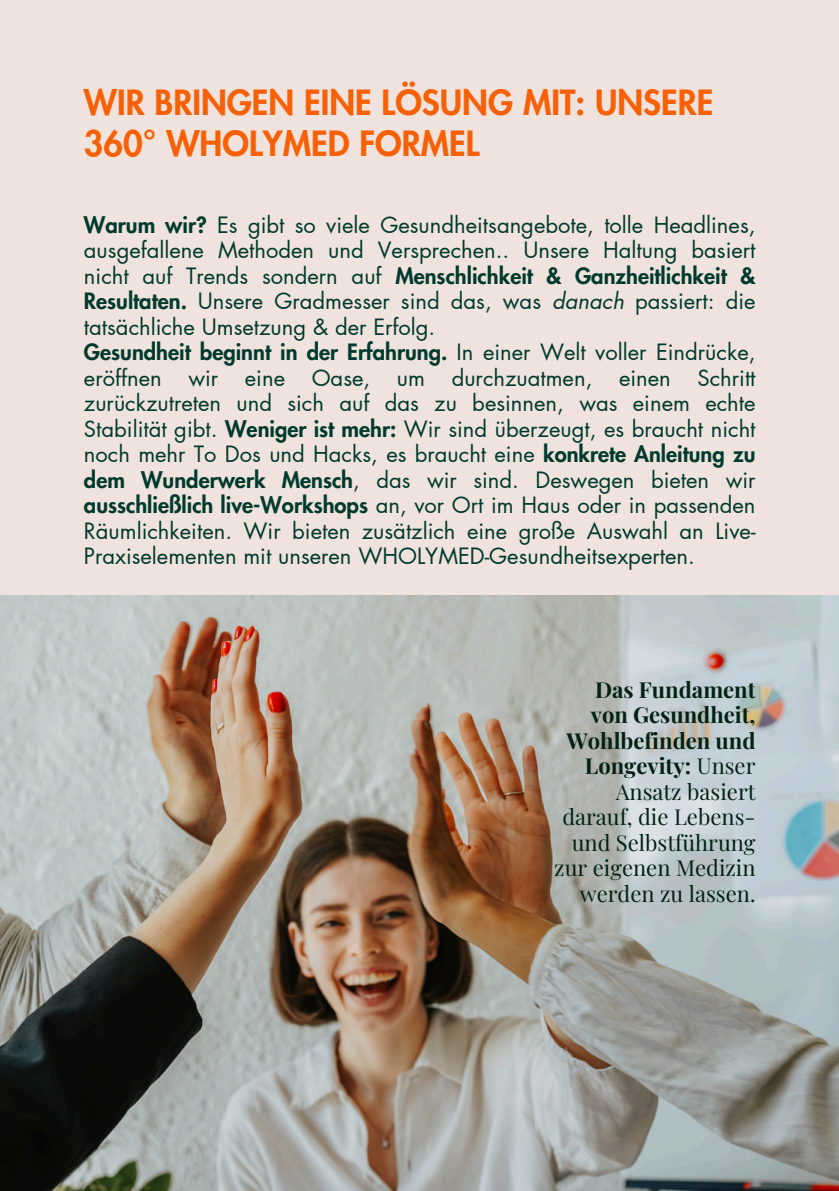
<style>
.page{position:relative;width:839px;height:1191px;background:#fff}
.page>*{position:absolute;margin:0;border:0;box-sizing:border-box;transform-origin:0 0}
.t1{font:800 34px/40.4px "Futura LT Pro";color:#f66007}
.t2{font:22px/25.6px "Futura LT Pro";color:#003a2e;text-align:justify}
.t3{font:22px/25.6px "Playfair Display";color:#022213;text-align:right}
.s1{font-weight:800}
.s2{font-style:italic}
.s3{font-weight:700}
</style>
<div class="page">
<div style="left:0;top:0;width:838px;height:1191px;background:#f0e3dd"></div>
<img style="left:0;top:595px;width:838px;height:596px">
<p class="t1" style="left:84px;top:84px;width:631px">WIR BRINGEN EINE LÖSUNG MIT: UNSERE<br>360° WHOLYMED FORMEL</p>
<h1 class="t2" style="left:84px;top:213px;width:673px"><span class="s1">Warum wir?</span> Es gibt so viele Gesundheitsangebote, tolle Headlines, ausgefallene Methoden und Versprechen.. Unsere Haltung basiert nicht auf Trends sondern auf <span class="s1">Menschlichkeit &amp; Ganzheitlichkeit &amp; Resultaten.</span> Unsere Gradmesser sind das, was <span class="s2">danach</span> passiert: die tatsächliche Umsetzung &amp; der Erfolg.</h1>
<p class="t2" style="left:84px;top:340px;width:673px"><span class="s1">Gesundheit beginnt in der Erfahrung.</span> In einer Welt voller Eindrücke, eröffnen wir eine Oase, um durchzuatmen, einen Schritt zurückzutreten und sich auf das zu besinnen, was einem echte Stabilität gibt. <span class="s1">Weniger ist mehr:</span> Wir sind überzeugt, es braucht nicht noch mehr To Dos und Hacks, es braucht eine <span class="s1">konkrete Anleitung zu dem Wunderwerk Mensch</span>, das wir sind. Deswegen bieten wir <span class="s1">ausschließlich live-Workshops</span> an, vor Ort im Haus oder in passenden Räumlichkeiten. Wir bieten zusätzlich eine große Auswahl an Live-Praxiselementen mit unseren WHOLYMED-Gesundheitsexperten.</p>
<p class="t3" style="left:554px;top:676px;width:203px"><span class="s3">Das Fundament von Gesundheit,<br>Wohlbefinden und<br>Longevity:</span> Unser<br>Ansatz basiert darauf, die Lebens&shy;und Selbstführung zur eigenen Medizin werden zu lassen.</p>
</div>
